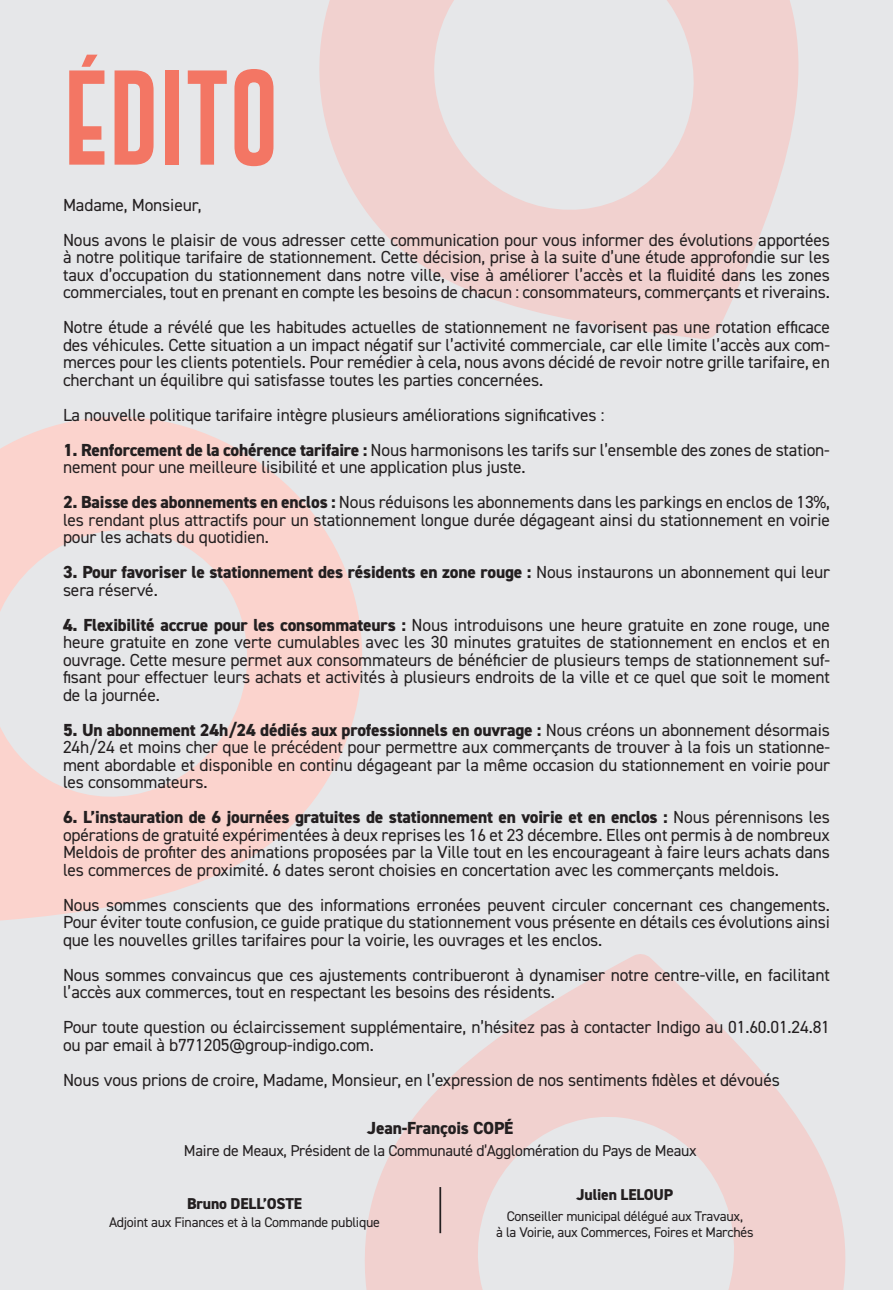
<style>
.page{position:relative;width:893px;height:1290px;background:#e6e7e9}
.page>*{position:absolute;margin:0;border:0;box-sizing:border-box;transform-origin:0 0}
.t1{font:98.35px "Gobold Extra 2";color:#f37664}
.t2{font:17.5px/17.5px "DIN2014";letter-spacing:-.01em;color:#231f20;text-align:justify}
.t3{font:800 17.5px/17.5px "DIN2014";letter-spacing:-.01em;color:#231f20}
.t4{font:15.75px "DIN2014";letter-spacing:-.02em;color:#231f20}
.t5{font:800 15.75px "DIN2014";letter-spacing:-.01em;color:#231f20}
.t6{font:14px/15.8px "DIN2014";letter-spacing:-.02em;color:#231f20;text-align:center}
.s1{font-weight:800}
.s2{font-weight:400}
</style>
<div class="page">
<svg style="left:319px;top:0;width:480px;height:339px"></svg>
<svg style="left:0;top:417px;width:362px;height:504px;fill:#fbd3cd"></svg>
<svg style="left:365px;top:954px;width:480px;height:336px"></svg>
<hr style="left:439px;top:1187px;width:2px;height:46px;background:#231f20">
<h1 class="t1" style="left:63px;top:54px;width:217px">édito</h1>
<p class="t2" style="left:63px;top:187px;width:768px;line-height:35px">Madame, Monsieur,<br>Nous avons le plaisir de vous adresser cette communication pour vous informer des évolutions apportées</p>
<p class="t2" style="left:63px;top:248px;width:769px">à notre politique tarifaire de stationnement. Cette décision, prise à la suite d’une étude approfondie sur les taux d’occupation du stationnement dans notre ville, vise à améliorer l’accès et la fluidité dans les zones commerciales, tout en prenant en compte les besoins de chacun : consommateurs, commerçants et riverains.</p>
<p class="t2" style="left:63px;top:318px;width:768px">Notre étude a révélé que les habitudes actuelles de stationnement ne favorisent pas une rotation efficace des véhicules. Cette situation a un impact négatif sur l’activité commerciale, car elle limite l’accès aux com&shy;merces pour les clients potentiels. Pour remédier à cela, nous avons décidé de revoir notre grille tarifaire, en cherchant un équilibre qui satisfasse toutes les parties concernées.</p>
<p class="t2" style="left:63px;top:405px;width:543px">La nouvelle politique tarifaire intègre plusieurs améliorations significatives :</p>
<p class="t2" style="left:63px;top:440px;width:768px"><span class="s1">1. Renforcement de la cohérence tarifaire :</span> Nous harmonisons les tarifs sur l’ensemble des zones de station&shy;nement pour une meilleure lisibilité et une application plus juste.</p>
<p class="t2" style="left:63px;top:493px;width:768px"><span class="s1">2. Baisse des abonnements en enclos :</span> Nous réduisons les abonnements dans les parkings en enclos de 13%, les rendant plus attractifs pour un stationnement longue durée dégageant ainsi du stationnement en voirie pour les achats du quotidien.</p>
<p class="t3" style="left:63px;top:563px;width:768px">3. Pour favoriser le stationnement des résidents en zone rouge : <span class="s2">Nous instaurons un abonnement qui leur sera réservé.</span></p>
<p class="t2" style="left:63px;top:615px;width:769px"><span class="s1">4. Flexibilité accrue pour les consommateurs :</span> Nous introduisons une heure gratuite en zone rouge, une heure gratuite en zone verte cumulables avec les 30 minutes gratuites de stationnement en enclos et en ouvrage. Cette mesure permet aux consommateurs de bénéficier de plusieurs temps de stationnement suf&shy;fisant pour effectuer leurs achats et activités à plusieurs endroits de la ville et ce quel que soit le moment de la journée.</p>
<p class="t2" style="left:63px;top:720px;width:768px"><span class="s1">5. Un abonnement 24h/24 dédiés aux professionnels en ouvrage :</span> Nous créons un abonnement désormais 24h/24 et moins cher que le précédent pour permettre aux commerçants de trouver à la fois un stationne&shy;ment abordable et disponible en continu dégageant par la même occasion du stationnement en voirie pour les consommateurs.</p>
<p class="t2" style="left:63px;top:808px;width:768px"><span class="s1">6. L’instauration de 6 journées gratuites de stationnement en voirie et en enclos :</span> Nous pérennisons les opérations de gratuité expérimentées à deux reprises les 16 et 23 décembre. Elles ont permis à de nombreux Meldois de profiter des animations proposées par la Ville tout en les encourageant à faire leurs achats dans les commerces de proximité. 6 dates seront choisies en concertation avec les commerçants meldois.</p>
<p class="t2" style="left:63px;top:895px;width:769px">Nous sommes conscients que des informations erronées peuvent circuler concernant ces changements.<br>Pour éviter toute confusion, ce guide pratique du stationnement vous présente en détails ces évolutions ainsi que les nouvelles grilles tarifaires pour la voirie, les ouvrages et les enclos.</p>
<p class="t2" style="left:63px;top:965px;width:768px">Nous sommes convaincus que ces ajustements contribueront à dynamiser notre centre-ville, en facilitant l’accès aux commerces, tout en respectant les besoins des résidents.</p>
<p class="t2" style="left:63px;top:1018px;width:768px">Pour toute question ou éclaircissement supplémentaire, n’hésitez pas à contacter Indigo au 01.60.01.24.81 ou par email à b771205@group-indigo.com.</p>
<p class="t2" style="left:63px;top:1070px;width:718px">Nous vous prions de croire, Madame, Monsieur, en l’expression de nos sentiments fidèles et dévoués</p>
<p class="t3" style="left:367px;top:1120px;width:148px">Jean-François COPÉ</p>
<p class="t4" style="left:184px;top:1140px;width:514px">Maire de Meaux, Président de la Communauté d’Agglomération du Pays de Meaux</p>
<p class="t5" style="left:187px;top:1193px;width:117px">Bruno DELL’OSTE</p>
<p class="t6" style="left:109px;top:1214px;width:272px">Adjoint aux Finances et à la Commande publique</p>
<p class="t5" style="left:577px;top:1184px;width:98px">Julien LELOUP</p>
<p class="t6" style="left:496px;top:1208px;width:259px">Conseiller municipal délégué aux Travaux,<br>à la Voirie, aux Commerces, Foires et Marchés</p>
</div>
